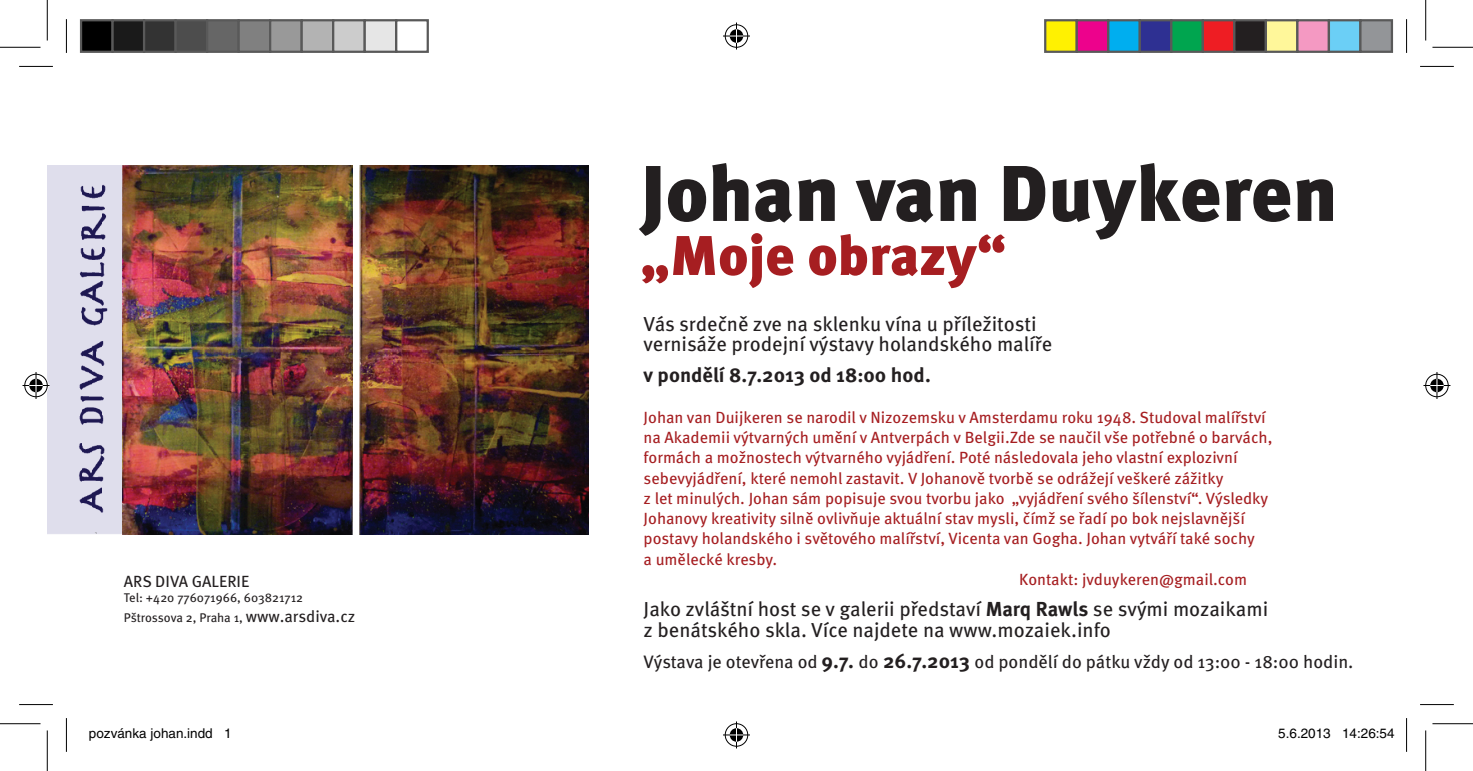
<style>
.page{position:relative;width:1473px;height:771px;background:#fff}
.page>*{position:absolute;margin:0;border:0;box-sizing:border-box;transform-origin:0 0}
.t1{font:900 78.75px "Meta Pro";color:#231f20}
.t2{font:900 55.8px "Meta Pro";color:#a61e21}
.t3{font:20.25px/20.2px "Meta Pro";color:#231f20}
.t4{font:700 20.25px "Meta Pro";color:#231f20}
.t5{font:18px "Meta Pro";color:#231f20}
.t6{font:16.2px "Meta Pro";color:#a61e21}
.t7{font:16.2px "Meta Pro";color:#231f20}
.t8{font:13.5px "Helvetica";color:#000}
.t9{font:12.6px/19.3px "Meta Pro";color:#231f20}
.s1{font-size:16.2px}
.s2{font-weight:700}
.s3{font-weight:700;font-size:20.25px}
</style>
<div class="page">
<img style="left:47px;top:165px;width:305px;height:369px">
<img style="left:360px;top:165px;width:228px;height:369px">
<hr style="left:19px;top:66px;width:34px;height:1px;background:#000">
<hr style="left:1419px;top:66px;width:34px;height:1px;background:#000">
<hr style="left:19px;top:704px;width:34px;height:1px;background:#000">
<hr style="left:1419px;top:704px;width:34px;height:1px;background:#000">
<hr style="left:66px;top:19px;width:1px;height:34px;background:#000">
<hr style="left:66px;top:718px;width:1px;height:33px;background:#000">
<hr style="left:1405px;top:19px;width:1px;height:34px;background:#000">
<hr style="left:1405px;top:718px;width:1px;height:33px;background:#000">
<hr style="left:0;top:47px;width:40px;height:1px;background:#000">
<hr style="left:1432px;top:47px;width:40px;height:1px;background:#000">
<hr style="left:0;top:723px;width:40px;height:1px;background:#000">
<hr style="left:1432px;top:723px;width:40px;height:1px;background:#000">
<hr style="left:47px;top:0;width:1px;height:40px;background:#000">
<hr style="left:47px;top:730px;width:1px;height:41px;background:#000">
<hr style="left:1425px;top:0;width:1px;height:40px;background:#000">
<hr style="left:1425px;top:730px;width:1px;height:41px;background:#000">
<svg style="left:723px;top:23px;width:27px;height:27px"></svg>
<svg style="left:723px;top:721px;width:27px;height:27px"></svg>
<svg style="left:23px;top:372px;width:27px;height:27px"></svg>
<svg style="left:1423px;top:372px;width:27px;height:27px"></svg>
<div style="left:81px;top:20px;width:32px;height:32px;background:#000"></div>
<div style="left:80px;top:19px;width:34px;height:34px;border:2px solid #595959"></div>
<div style="left:113px;top:20px;width:31px;height:32px;background:#1a1a1a"></div>
<div style="left:111px;top:19px;width:34px;height:34px;border:2px solid #595959"></div>
<div style="left:144px;top:20px;width:32px;height:32px;background:#333"></div>
<div style="left:143px;top:19px;width:34px;height:34px;border:2px solid #595959"></div>
<div style="left:176px;top:20px;width:31px;height:32px;background:#4d4d4d"></div>
<div style="left:174px;top:19px;width:34px;height:34px;border:2px solid #595959"></div>
<div style="left:207px;top:20px;width:32px;height:32px;background:#666"></div>
<div style="left:206px;top:19px;width:34px;height:34px;border:2px solid #595959"></div>
<div style="left:239px;top:20px;width:31px;height:32px;background:#808080"></div>
<div style="left:237px;top:19px;width:34px;height:34px;border:2px solid #595959"></div>
<div style="left:270px;top:20px;width:32px;height:32px;background:#999"></div>
<div style="left:269px;top:19px;width:34px;height:34px;border:2px solid #595959"></div>
<div style="left:302px;top:20px;width:31px;height:32px;background:#b3b3b3"></div>
<div style="left:300px;top:19px;width:34px;height:34px;border:2px solid #595959"></div>
<div style="left:333px;top:20px;width:32px;height:32px;background:#ccc"></div>
<div style="left:332px;top:19px;width:34px;height:34px;border:2px solid #595959"></div>
<div style="left:365px;top:20px;width:31px;height:32px;background:#e6e6e6"></div>
<div style="left:363px;top:19px;width:34px;height:34px;border:2px solid #595959"></div>
<div style="left:395px;top:19px;width:34px;height:34px;border:2px solid #595959"></div>
<div style="left:1045px;top:20px;width:31px;height:32px;background:#fff101"></div>
<div style="left:1044px;top:19px;width:33px;height:34px;border:2px solid #595959"></div>
<div style="left:1076px;top:20px;width:32px;height:32px;background:#ed028c"></div>
<div style="left:1075px;top:19px;width:34px;height:34px;border:2px solid #595959"></div>
<div style="left:1108px;top:20px;width:31px;height:32px;background:#00aeef"></div>
<div style="left:1107px;top:19px;width:33px;height:34px;border:2px solid #595959"></div>
<div style="left:1139px;top:20px;width:32px;height:32px;background:#2e3092"></div>
<div style="left:1138px;top:19px;width:34px;height:34px;border:2px solid #595959"></div>
<div style="left:1171px;top:20px;width:31px;height:32px;background:#00a54f"></div>
<div style="left:1170px;top:19px;width:33px;height:34px;border:2px solid #595959"></div>
<div style="left:1202px;top:20px;width:32px;height:32px;background:#ee1d23"></div>
<div style="left:1201px;top:19px;width:34px;height:34px;border:2px solid #595959"></div>
<div style="left:1234px;top:20px;width:31px;height:32px;background:#231f20"></div>
<div style="left:1233px;top:19px;width:33px;height:34px;border:2px solid #595959"></div>
<div style="left:1265px;top:20px;width:32px;height:32px;background:#fff79a"></div>
<div style="left:1264px;top:19px;width:34px;height:34px;border:2px solid #595959"></div>
<div style="left:1297px;top:20px;width:31px;height:32px;background:#f499c2"></div>
<div style="left:1296px;top:19px;width:33px;height:34px;border:2px solid #595959"></div>
<div style="left:1328px;top:20px;width:32px;height:32px;background:#6bcff6"></div>
<div style="left:1327px;top:19px;width:34px;height:34px;border:2px solid #595959"></div>
<div style="left:1360px;top:20px;width:31px;height:32px;background:#939598"></div>
<div style="left:1359px;top:19px;width:33px;height:34px;border:2px solid #595959"></div>
<div style="left:1309px;top:729px;width:5px;height:9px;border:1px solid #fff;border-radius:50%"></div>
<div style="left:1308px;top:728px;width:7px;height:11px;border:1px solid #fff;border-radius:50%"></div>
<p class="t7" style="left:124px;top:569px;width:127px">ARS DIVA GALERIE</p>
<p class="t9" style="left:124px;top:587px;width:233px">Tel: +420 776071966, 603821712<br>Pštrossova 2, Praha 1, <span class="s1">www.arsdiva.cz</span></p>
<h1 class="t1" style="left:640px;top:131px;width:698px">Johan van Duykeren</h1>
<h2 class="t2" style="left:640px;top:211px;width:367px">„Moje obrazy“</h2>
<p class="t3" style="left:643px;top:312px;width:410px">Vás srdečně zve na sklenku vína u příležitosti vernisáže prodejní výstavy holandského malíře</p>
<p class="t4" style="left:643px;top:359px;width:289px">v pondělí 8.7.2013 od 18:00 hod.</p>
<p class="t6" style="left:643px;top:405px;width:623px">Johan van Duijkeren se narodil v Nizozemsku v Amsterdamu roku 1948. Studoval malířství</p>
<p class="t6" style="left:643px;top:425px;width:630px">na Akademii výtvarných umění v Antverpách v Belgii.Zde se naučil vše potřebné o barvách,</p>
<p class="t6" style="left:643px;top:445px;width:595px">formách a možnostech výtvarného vyjádření. Poté následovala jeho vlastní explozivní</p>
<p class="t6" style="left:643px;top:465px;width:581px">sebevyjádření, které nemohl zastavit. V Johanově tvorbě se odrážejí veškeré zážitky</p>
<p class="t6" style="left:643px;top:486px;width:626px">z let minulých. Johan sám popisuje svou tvorbu jako „vyjádření svého šílenství“. Výsledky</p>
<p class="t6" style="left:643px;top:506px;width:602px">Johanovy kreativity silně ovlivňuje aktuální stav mysli, čímž se řadí po bok nejslavnější</p>
<p class="t6" style="left:643px;top:526px;width:612px">postavy holandského i světového malířství, Vicenta van Gogha. Johan vytváří také sochy</p>
<p class="t6" style="left:643px;top:546px;width:135px">a umělecké kresby.</p>
<p class="t6" style="left:1019px;top:567px;width:229px">Kontakt: jvduykeren@gmail.com</p>
<p class="t3" style="left:643px;top:598px;width:626px">Jako zvláštní host se v galerii představí <span class="s2">Marq Rawls</span> se svými mozaikami z benátského skla. Více najdete na www.mozaiek.info</p>
<p class="t5" style="left:643px;top:648px;width:711px">Výstava je otevřena od <span class="s3">9.7.</span> do <span class="s3">26.7.2013</span> od pondělí do pátku vždy od 13:00 - 18:00 hodin.</p>
<p class="t8" style="left:89px;top:725px;width:144px">pozvánka johan.indd 1</p>
<p class="t8" style="left:1278px;top:725px;width:118px">5.6.2013 14:26:54</p>
</div>
